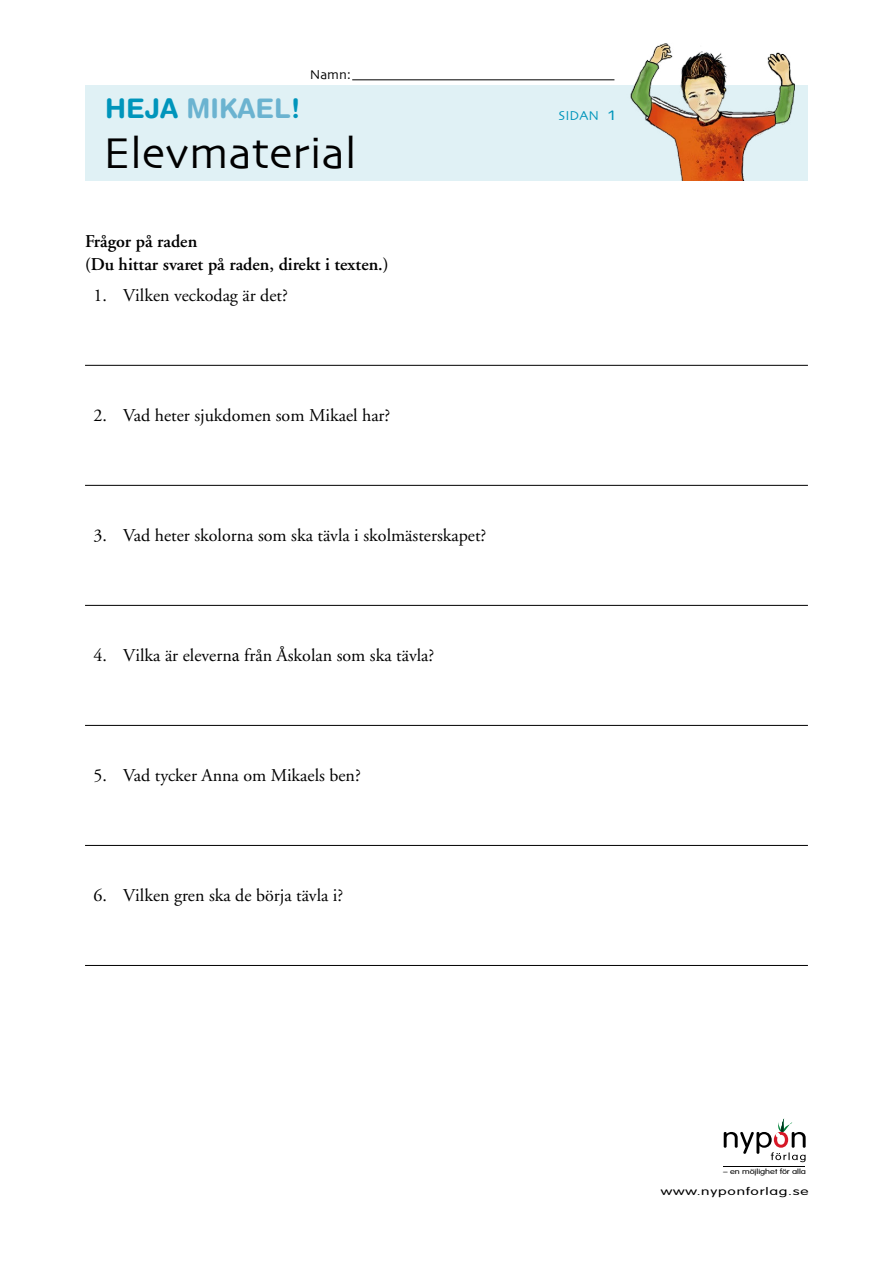
<style>
.page{position:relative;width:893px;height:1263px;background:#fff}
.page>*{position:absolute;margin:0;border:0;box-sizing:border-box;transform-origin:0 0}
.t1{font:45px "Skia";color:#000}
.t2{font:700 27px "Helvetica Rounded LT Std";color:#6bb3d0}
.t3{font:18px "Adobe Garamond";color:#000}
.t4{font:600 18px/22.5px "Adobe Garamond";color:#000}
.t5{font:13.5px "Skia";color:#0095bb}
.t6{font:13.5px "Skia";color:#000}
.t7{font:300 10.5px "VAG Rounded";letter-spacing:.05em;color:#000;scale:1.48 1}
.t8{font:300 7.2px "VAG Rounded";letter-spacing:-.005em;color:#000;scale:1.28 1}
.s1{color:#0095bb}
.s2{font-family:"Minion Pro"}
.s3{font-size:19.5px}
</style>
<div class="page">
<div style="left:85px;top:85px;width:723px;height:95px;background:#e0f1f5"></div>
<img style="left:630px;top:43px;width:165px;height:137px">
<svg style="left:724px;top:1118px;width:82px;height:44px"></svg>
<hr style="left:724px;top:1167px;width:81px;height:1px;background:#000">
<hr style="left:352px;top:79px;width:262px;height:1px;background:#000">
<hr style="left:85px;top:365px;width:723px;height:1px;background:#000">
<hr style="left:85px;top:485px;width:723px;height:1px;background:#000">
<hr style="left:85px;top:605px;width:723px;height:1px;background:#000">
<hr style="left:85px;top:725px;width:723px;height:1px;background:#000">
<hr style="left:85px;top:845px;width:723px;height:1px;background:#000">
<hr style="left:85px;top:965px;width:723px;height:1px;background:#000">
<h2 class="t2" style="left:105px;top:92px;width:196px"><span class="s1">HEJA</span> MIKAEL<span class="s1">!</span></h2>
<p class="t6" style="left:310px;top:67px;width:43px">Namn:</p>
<h1 class="t1" style="left:103px;top:126px;width:255px">Elevmaterial</h1>
<p class="t4" style="left:85px;top:230px;width:305px">Frågor på raden<br>(Du hittar svaret på raden, direkt i texten.)</p>
<p class="t3" style="left:94px;top:285px;width:196px">1. Vilken veckodag är det?</p>
<p class="t3" style="left:94px;top:405px;width:298px">2. Vad heter sjukdomen som Mikael har?</p>
<p class="t3" style="left:94px;top:525px;width:394px">3. Vad heter skolorna som ska tävla i skolmästerskapet?</p>
<p class="t3" style="left:94px;top:645px;width:342px">4. Vilka är elevern<span class="s2">a</span> från Åskolan som ska tävla?</p>
<p class="t3" style="left:94px;top:765px;width:269px">5. Vad tycker Anna om Mikaels ben?</p>
<p class="t3" style="left:94px;top:885px;width:251px">6. Vilken gren ska de börja tävla i?</p>
<p class="t5" style="left:559px;top:107px;width:58px">SIDAN <span class="s3">1</span></p>
<p class="t8" style="left:723px;top:1167px;width:66px">– en möjlighet för alla</p>
<p class="t7" style="left:661px;top:1185px;width:101px">www.nyponforlag.se</p>
</div>
